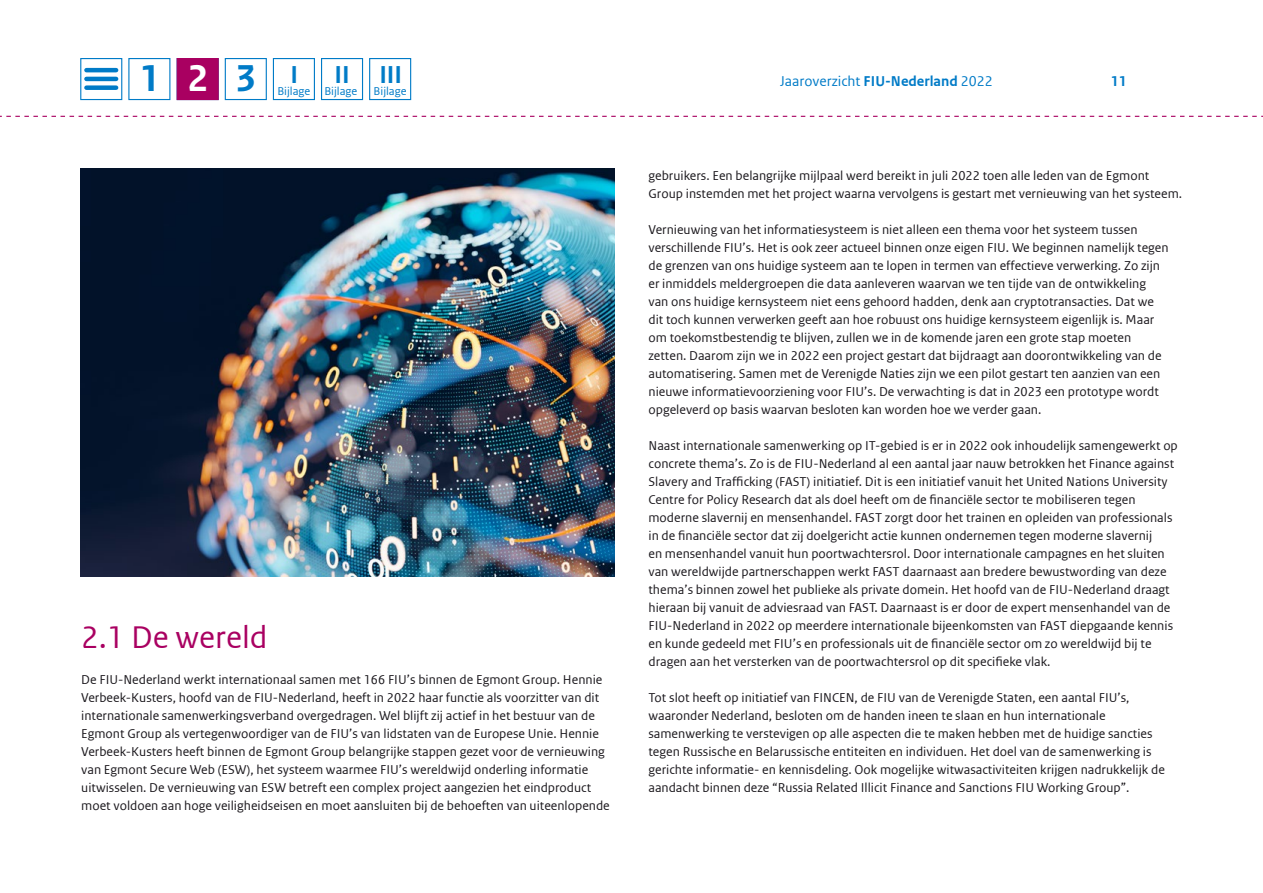
<style>
.page{position:relative;width:1263px;height:893px;background:#fff}
.page>*{position:absolute;margin:0;border:0;box-sizing:border-box;transform-origin:0 0}
.t1{font:700 39.45px "Rijksoverheid Sans Text";color:#007bc7}
.t2{font:700 39.45px "Rijksoverheid Sans Text";color:#fff}
.FIU_Paragraph-1{font:33px "Rijksoverheid Sans Web Text";color:#a90061}
.t3{font:700 25.8px "Rijksoverheid Sans Text";color:#007bc7}
.t4{font:15px "Rijksoverheid Sans Web Text";color:#007bc7}
.t5{font:700 15px "Rijksoverheid Sans Web Text";color:#007bc7}
.FIU_Brood{font:13.5px/18px "Rijksoverheid Sans Web Text";color:#1a171c}
.t6{font:12px "Rijksoverheid Sans Web Text";color:#007bc7}
.s1{font-weight:700}
</style>
<div class="page">
<svg style="left:80px;top:58px;width:42px;height:42px"></svg>
<hr style="left:86px;top:68px;width:30px;height:4px;background:#007bc7">
<hr style="left:86px;top:77px;width:30px;height:4px;background:#007bc7">
<div style="left:86px;top:85px;width:30px;height:5px;background:#007bc7"></div>
<svg style="left:0;top:116px;width:1263px;height:1px"></svg>
<div style="left:128px;top:58px;width:42px;height:42px;background:#fff;border:1px solid #007bc7"></div>
<div style="left:225px;top:58px;width:42px;height:42px;background:#fff;border:1px solid #007bc7"></div>
<div style="left:273px;top:58px;width:42px;height:42px;background:#fff;border:1px solid #007bc7"></div>
<div style="left:321px;top:58px;width:42px;height:42px;background:#fff;border:1px solid #007bc7"></div>
<div style="left:369px;top:58px;width:42px;height:42px;background:#fff;border:1px solid #007bc7"></div>
<div style="left:177px;top:58px;width:42px;height:42px;background:#a90061;border:1px solid #a90061"></div>
<img style="left:81px;top:168px;width:533px;height:408px">
<h1 class="t1" style="left:140px;top:56px;width:22px">1</h1>
<h1 class="t1" style="left:235px;top:56px;width:64px">3 <sup>I</sup></h1>
<p class="t4" style="left:780px;top:72px;width:214px">Jaaroverzicht <span class="s1">FIU-Nederland</span> 2022</p>
<p class="t5" style="left:1111px;top:72px;width:17px">11</p>
<h1 class="t2" style="left:187px;top:56px;width:22px">2</h1>
<h3 class="t3" style="left:334px;top:60px;width:17px">II</h3>
<p class="t6" style="left:324px;top:84px;width:34px">Bijlage</p>
<h3 class="t3" style="left:379px;top:60px;width:24px">III</h3>
<p class="t6" style="left:277px;top:84px;width:34px">Bijlage</p>
<p class="t6" style="left:374px;top:84px;width:34px">Bijlage</p>
<p class="FIU_Paragraph-1" style="left:81px;top:618px;width:188px">2.1 De wereld</p>
<p class="FIU_Brood" style="left:81px;top:671px;width:530px">De FIU-Nederland werkt internationaal samen met 166 FIU’s binnen de Egmont Group. Hennie Verbeek-Kusters, hoofd van de FIU-Nederland, heeft in 2022 haar functie als voorzitter van dit internationale samenwerkingsverband overgedragen. Wel blijft zij actief in het bestuur van de Egmont Group als vertegenwoordiger van de FIU’s van lidstaten van de Europese Unie. Hennie Verbeek-Kusters heeft binnen de Egmont Group belangrijke stappen gezet voor de vernieuwing van Egmont Secure Web (ESW), het systeem waarmee FIU’s wereldwijd onderling informatie uitwisselen. De vernieuwing van ESW betreft een complex project aangezien het eindproduct moet voldoen aan hoge veiligheidseisen en moet aansluiten bij de behoeften van uiteenlopende</p>
<p class="FIU_Brood" style="left:648px;top:167px;width:535px">gebruikers. Een belangrijke mijlpaal werd bereikt in juli 2022 toen alle leden van de Egmont<br>Group instemden met het project waarna vervolgens is gestart met vernieuwing van het systeem.</p>
<p class="FIU_Brood" style="left:648px;top:221px;width:522px">Vernieuwing van het informatiesysteem is niet alleen een thema voor het systeem tussen verschillende FIU’s. Het is ook zeer actueel binnen onze eigen FIU. We beginnen namelijk tegen de grenzen van ons huidige systeem aan te lopen in termen van effectieve verwerking. Zo zijn er inmiddels meldergroepen die data aanleveren waarvan we ten tijde van de ontwikkeling van ons huidige kernsysteem niet eens gehoord hadden, denk aan cryptotransacties. Dat we dit toch kunnen verwerken geeft aan hoe robuust ons huidige kernsysteem eigenlijk is. Maar om toekomstbestendig te blijven, zullen we in de komende jaren een grote stap moeten zetten. Daarom zijn we in 2022 een project gestart dat bijdraagt aan doorontwikkeling van de automatisering. Samen met de Verenigde Naties zijn we een pilot gestart ten aanzien van een nieuwe informatievoorziening voor FIU’s. De verwachting is dat in 2023 een prototype wordt opgeleverd op basis waarvan besloten kan worden hoe we verder gaan.</p>
<p class="FIU_Brood" style="left:648px;top:437px;width:531px">Naast internationale samenwerking op IT-gebied is er in 2022 ook inhoudelijk samengewerkt op concrete thema’s. Zo is de FIU-Nederland al een aantal jaar nauw betrokken het Finance against Slavery and Trafficking (FAST) initiatief. Dit is een initiatief vanuit het United Nations University Centre for Policy Research dat als doel heeft om de financiële sector te mobiliseren tegen moderne slavernij en mensenhandel. FAST zorgt door het trainen en opleiden van professionals in de financiële sector dat zij doelgericht actie kunnen ondernemen tegen moderne slavernij<br>en mensenhandel vanuit hun poortwachtersrol. Door internationale campagnes en het sluiten van wereldwijde partnerschappen werkt FAST daarnaast aan bredere bewustwording van deze thema’s binnen zowel het publieke als private domein. Het hoofd van de FIU-Nederland draagt hieraan bij vanuit de adviesraad van FAST. Daarnaast is er door de expert mensenhandel van de FIU-Nederland in 2022 op meerdere internationale bijeenkomsten van FAST diepgaande kennis en kunde gedeeld met FIU’s en professionals uit de financiële sector om zo wereldwijd bij te dragen aan het versterken van de poortwachtersrol op dit specifieke vlak.</p>
<p class="FIU_Brood" style="left:648px;top:689px;width:518px">Tot slot heeft op initiatief van FINCEN, de FIU van de Verenigde Staten, een aantal FIU’s, waaronder Nederland, besloten om de handen ineen te slaan en hun internationale samenwerking te verstevigen op alle aspecten die te maken hebben met de huidige sancties tegen Russische en Belarussische entiteiten en individuen. Het doel van de samenwerking is gerichte informatie- en kennisdeling. Ook mogelijke witwasactiviteiten krijgen nadrukkelijk de aandacht binnen deze “Russia Related Illicit Finance and Sanctions FIU Working Group”.</p>
</div>
